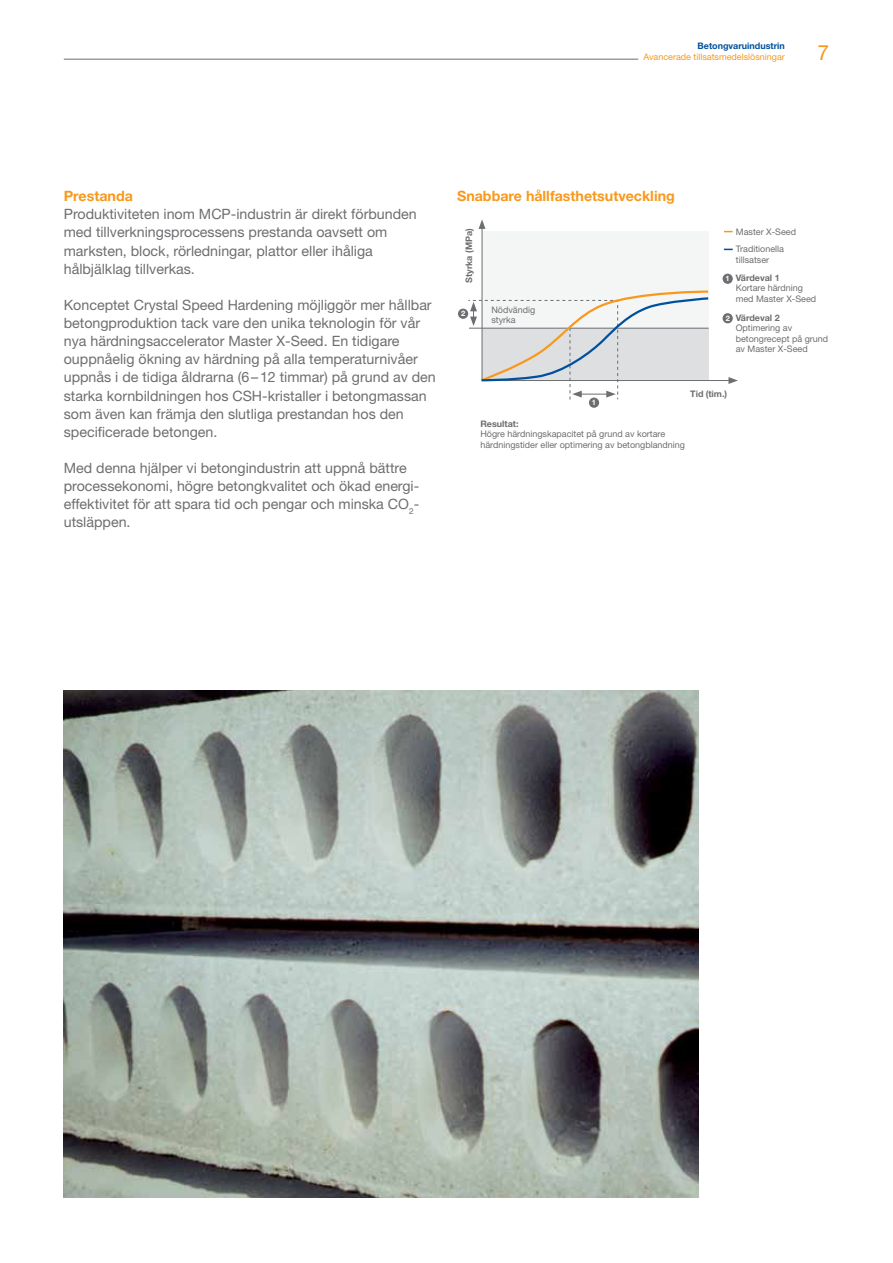
<style>
.page{position:relative;width:893px;height:1263px;background:#fff}
.page>*{position:absolute;margin:0;border:0;box-sizing:border-box;transform-origin:0 0}
.t1{font:21px "Helvetica Neue LT Pro";color:#f8991d}
.t2{font:14.25px/18.1px "Helvetica Neue LT Pro";color:#6d6e71}
.t3{font:700 14.25px "Helvetica Neue LT Pro";color:#f8991d}
.t4{font:9px/10.5px "Helvetica Neue LT Pro";color:#6d6e71}
.t5{font:700 9px "Helvetica Neue LT Pro";color:#6d6e71}
.t6{font:9px "Helvetica Neue LT Pro";color:#f8991d}
.t7{font:700 9px "Helvetica Neue LT Pro";color:#00509e}
.t8{font:700 7.5px "Helvetica Neue LT Pro";color:#fff}
</style>
<div class="page">
<hr style="left:64px;top:59px;width:574px;height:1px;background:#6d6e71">
<svg style="left:468px;top:219px;width:270px;height:181px"></svg>
<img style="left:64px;top:691px;width:634px;height:507px">
<div style="left:458px;top:309px;width:10px;height:10px;background:#6d6e71;border-radius:50%"></div>
<div style="left:723px;top:274px;width:10px;height:10px;background:#6d6e71;border-radius:50%"></div>
<div style="left:723px;top:313px;width:10px;height:10px;background:#6d6e71;border-radius:50%"></div>
<div style="left:589px;top:398px;width:10px;height:10px;background:#6d6e71;border-radius:50%"></div>
<p class="t7" style="left:697px;top:40px;width:89px">Betongvaruindustrin</p>
<p class="t6" style="left:643px;top:51px;width:143px">Avancerade tillsatsmedelslösningar</p>
<h1 class="t1" style="left:817px;top:39px;width:13px">7</h1>
<p class="t3" style="left:64px;top:187px;width:71px">Prestanda</p>
<p class="t2" style="left:64px;top:205px;width:354px">Produktiviteten inom MCP-industrin är direkt förbunden med tillverkningsprocessens prestanda oavsett om marksten, block, rörledningar, plattor eller ihåliga hålbjälklag tillverkas.</p>
<p class="t2" style="left:64px;top:295px;width:374px">Konceptet Crystal Speed Hardening möjliggör mer hållbar betongproduktion tack vare den unika teknologin för vår nya härdningsaccelerator Master X-Seed. En tidigare ouppnåelig ökning av härdning på alla temperaturnivåer uppnås i de tidiga åldrarna (6–12 timmar) på grund av den starka kornbildningen hos CSH-kristaller i betongmassan som även kan främja den slutliga prestandan hos den specificerade betongen.</p>
<p class="t2" style="left:64px;top:459px;width:357px">Med denna hjälper vi betongindustrin att uppnå bättre processekonomi, högre betongkvalitet och ökad energi&shy;effektivitet för att spara tid och pengar och minska CO<sub>2</sub>- utsläppen.</p>
<p class="t3" style="left:457px;top:187px;width:219px">Snabbare hållfasthetsutveckling</p>
<p class="t5" style="left:463px;top:283px;width:56px;rotate:-90deg">Styrka (MPa)</p>
<p class="t8" style="left:461px;top:309px;width:6px">2</p>
<p class="t4" style="left:491px;top:304px;width:45px">Nödvändig styrka</p>
<p class="t8" style="left:592px;top:398px;width:6px">1</p>
<p class="t4" style="left:736px;top:223px;width:62px;line-height:17.4px">Master X-Seed<br>Traditionella</p>
<p class="t4" style="left:736px;top:254px;width:35px">tillsatser</p>
<p class="t5" style="left:736px;top:272px;width:46px">Värdeval 1</p>
<p class="t4" style="left:736px;top:282px;width:82px">Kortare härdning med Master X-Seed</p>
<p class="t8" style="left:726px;top:274px;width:6px">1</p>
<p class="t5" style="left:736px;top:312px;width:46px">Värdeval 2</p>
<p class="t4" style="left:736px;top:322px;width:94px">Optimering av betongrecept på grund av Master X-Seed</p>
<p class="t8" style="left:726px;top:313px;width:6px">2</p>
<p class="t5" style="left:690px;top:388px;width:39px">Tid (tim.)</p>
<p class="t5" style="left:480px;top:418px;width:40px">Resultat:</p>
<p class="t4" style="left:480px;top:429px;width:206px">Högre härdningskapacitet på grund av kortare härdningstider eller optimering av betongblandning</p>
</div>
